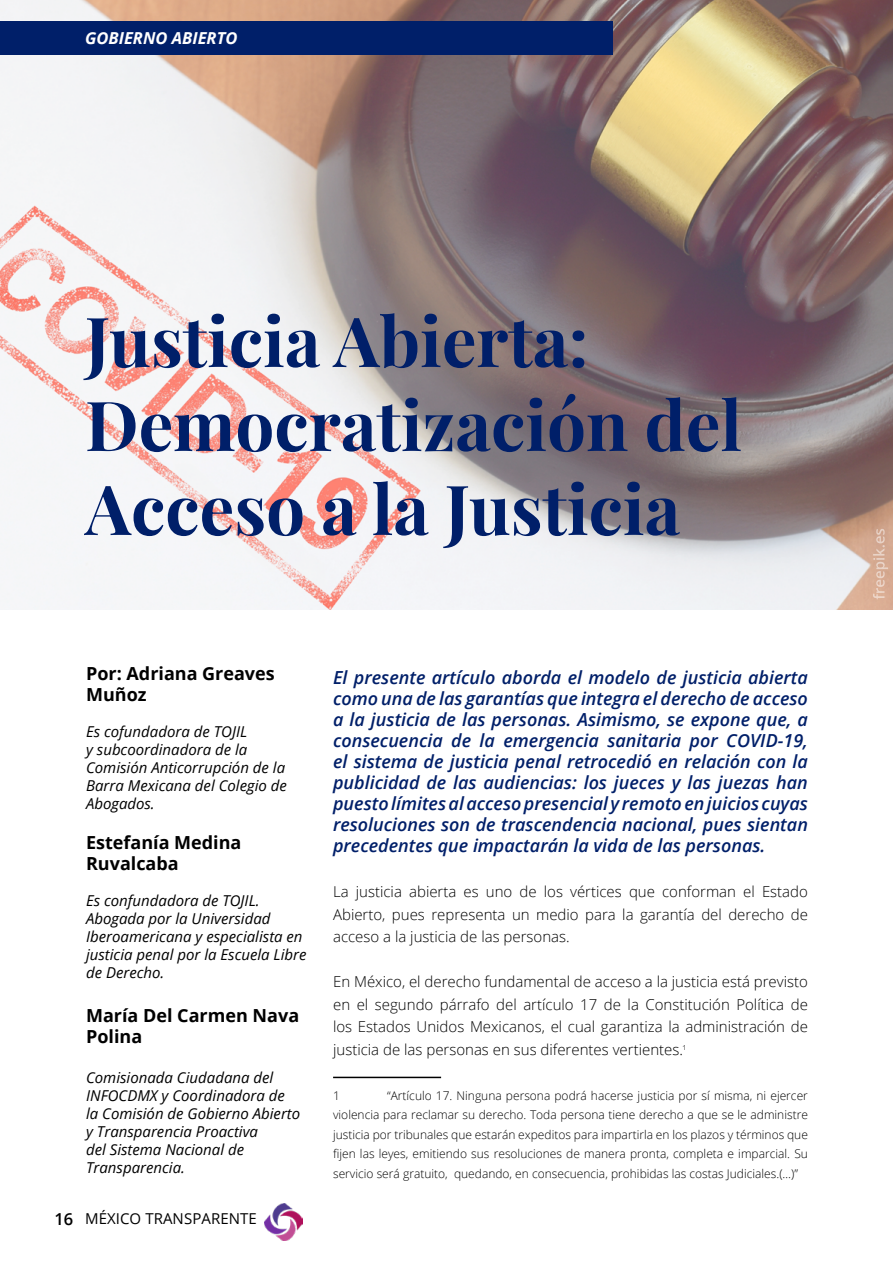
<style>
.page{position:relative;width:893px;height:1263px;background:#fff}
.page>*{position:absolute;margin:0;border:0;box-sizing:border-box;transform-origin:0 0}
.t1{font:700 69px/84px "Playfair Display";color:#001f69}
.t2{font:italic 600 18px/21px "Open Sans";color:#001f69;text-align:justify}
.t3{font:700 18px/21.6px "Open Sans";color:#000}
.t4{font:italic 700 16.5px "Open Sans";color:#fff}
.t5{font:300 15px/22.5px "Open Sans";color:#000;text-align:justify}
.t6{font:italic 15px/18px "Open Sans";color:#000}
.t7{font:15px "Open Sans";letter-spacing:.005em;color:#000}
.t8{font:300 12px/19.5px "Open Sans";color:#000;text-align:justify}
.s1{font-weight:600;font-size:16.5px}
</style>
<div class="page">
<img style="left:0;top:0;width:893px;height:609px">
<img style="left:265px;top:1203px;width:37px;height:37px">
<div style="left:0;top:21px;width:612px;height:34px;background:#001f69"></div>
<hr style="left:333px;top:1077px;width:108px;height:1px;background:#000">
<svg style="left:873px;top:529px;width:15px;height:70px"></svg>
<p class="t4" style="left:85px;top:27px;width:154px">GOBIERNO ABIERTO</p>
<h1 class="t1" style="left:85px;top:293px;width:658px">Justicia Abierta:<br>Democratización del<br>Acceso a la Justicia</h1>
<p class="t3" style="left:86px;top:662px;width:190px">Por: Adriana Greaves<br>Muñoz</p>
<p class="t6" style="left:86px;top:722px;width:202px">Es cofundadora de TOJIL<br>y subcoordinadora de la<br>Comisión Anticorrupción de la<br>Barra Mexicana del Colegio de<br>Abogados.</p>
<p class="t3" style="left:86px;top:831px;width:157px">Estefanía Medina<br>Ruvalcaba</p>
<p class="t6" style="left:86px;top:891px;width:222px">Es confundadora de TOJIL.<br>Abogada por la Universidad<br>Iberoamericana y especialista en justicia penal por la Escuela Libre de Derecho.</p>
<p class="t3" style="left:86px;top:1004px;width:215px">María Del Carmen Nava<br>Polina</p>
<p class="t6" style="left:86px;top:1068px;width:216px">Comisionada Ciudadana del<br>INFOCDMX y Coordinadora de la Comisión de Gobierno Abierto y Transparencia Proactiva<br>del Sistema Nacional de<br>Transparencia.</p>
<p class="t7" style="left:54px;top:1208px;width:204px"><span class="s1">16</span> MÉXICO TRANSPARENTE</p>
<p class="t2" style="left:333px;top:666px;width:476px">El presente artículo aborda el modelo de justicia abierta como una de las garantías que integra el derecho de acceso a la justicia de las personas. Asimismo, se expone que, a consecuencia de la emergencia sanitaria por COVID-19, el sistema de justicia penal retrocedió en relación con la publicidad de las audiencias: los jueces y las juezas han puesto límites al acceso presencial y remoto en juicios cuyas resoluciones son de trascendencia nacional, pues sientan precedentes que impactarán la vida de las personas.</p>
<p class="t5" style="left:333px;top:880px;width:476px">La justicia abierta es uno de los vértices que conforman el Estado Abierto, pues representa un medio para la garantía del derecho de acceso a la justicia de las personas.</p>
<p class="t5" style="left:333px;top:970px;width:476px">En México, el derecho fundamental de acceso a la justicia está previsto en el segundo párrafo del artículo 17 de la Constitución Política de los Estados Unidos Mexicanos, el cual garantiza la administración de justicia de las personas en sus diferentes vertientes.<sup>1</sup></p>
<p class="t8" style="left:333px;top:1085px;width:8px">1</p>
<p class="t8" style="left:333px;top:1085px;width:476px;text-indent:54px">“Artículo 17. Ninguna persona podrá hacerse justicia por sí misma, ni ejercer violencia para reclamar su derecho. Toda persona tiene derecho a que se le administre justicia por tribunales que estarán expeditos para impartirla en los plazos y términos que fijen las leyes, emitiendo sus resoluciones de manera pronta, completa e imparcial. Su servicio será gratuito, quedando, en consecuencia, prohibidas las costas Judiciales.(…)”</p>
</div>
